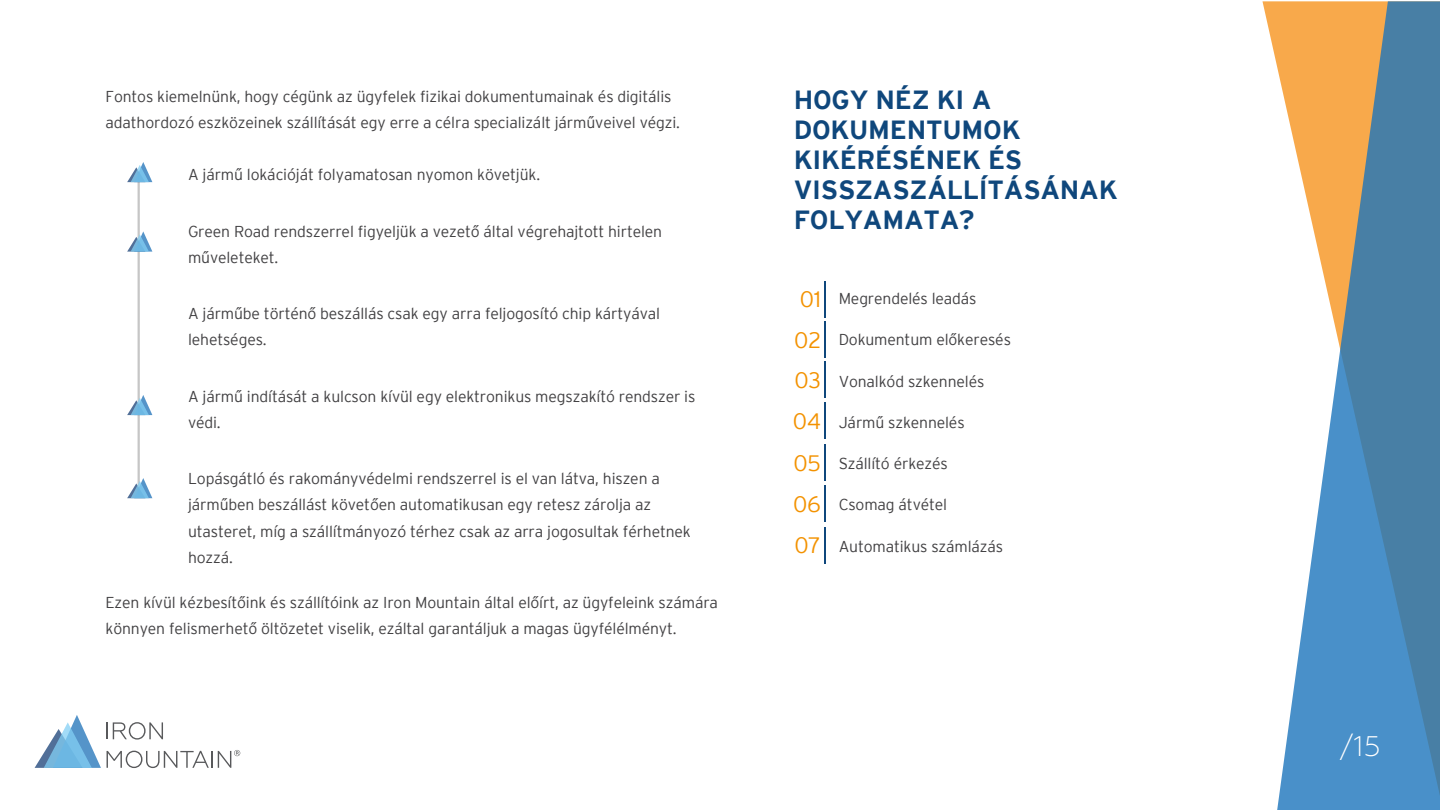
<style>
.page{position:relative;width:1440px;height:810px;background:#fff}
.page>*{position:absolute;margin:0;border:0;box-sizing:border-box;transform-origin:0 0}
.t1{font:300 50.25px "Bebas Neue";color:#0f477c}
.t2{font:300 28.35px "Geometria";color:#fff}
.t3{font:300 26.25px/30px "Interstate";letter-spacing:-.01em;color:#0f477c}
.t4{font:300 22.27px "Interstate 2";letter-spacing:-.01em;color:#f39200}
.t5{font:300 15.75px/26.2px "Interstate 2";letter-spacing:-.01em;color:#414042}
</style>
<div class="page">
<svg style="left:35px;top:715px;width:66px;height:53px"></svg>
<svg style="left:107px;top:722px;width:56px;height:18px"></svg>
<svg style="left:107px;top:750px;width:133px;height:18px"></svg>
<svg style="left:1277px;top:1px;width:163px;height:809px"></svg>
<hr style="left:138px;top:172px;width:2px;height:323px;background:#c6c6c6">
<svg style="left:127px;top:162px;width:25px;height:20px"></svg>
<svg style="left:127px;top:231px;width:25px;height:21px"></svg>
<svg style="left:127px;top:395px;width:25px;height:20px"></svg>
<svg style="left:127px;top:478px;width:25px;height:20px"></svg>
<p class="t5" style="left:106px;top:83px;width:576px">Fontos kiemelnünk, hogy cégünk az ügyfelek fizikai dokumentumainak és digitális adathordozó eszközeinek szállítását egy erre a célra specializált járműveivel végzi.</p>
<p class="t5" style="left:188px;top:161px;width:354px">A jármű lokációját folyamatosan nyomon követjük.</p>
<p class="t5" style="left:188px;top:218px;width:476px">Green Road rendszerrel figyeljük a vezető által végrehajtott hirtelen műveleteket.</p>
<p class="t5" style="left:188px;top:300px;width:474px">A járműbe történő beszállás csak egy arra feljogosító chip kártyával lehetséges.</p>
<p class="t5" style="left:188px;top:383px;width:509px">A jármű indítását a kulcson kívül egy elektronikus megszakító rendszer is védi.</p>
<p class="t5" style="left:188px;top:465px;width:504px">Lopásgátló és rakományvédelmi rendszerrel is el van látva, hiszen a járműben beszállást követően automatikusan egy retesz zárolja az utasteret, míg a szállítmányozó térhez csak az arra jogosultak férhetnek hozzá.</p>
<p class="t5" style="left:106px;top:589px;width:614px">Ezen kívül kézbesítőink és szállítóink az Iron Mountain által előírt, az ügyfeleink számára könnyen felismerhető öltözetet viselik, ezáltal garantáljuk a magas ügyfélélményt.</p>
<h3 class="t3" style="left:794px;top:85px;width:325px">HOGY NÉZ KI A<br>DOKUMENTUMOK<br>KIKÉRÉSÉNEK ÉS<br>VISSZASZÁLLÍTÁSÁNAK<br>FOLYAMATA?</h3>
<h3 class="t4" style="left:800px;top:287px;width:23px">01</h3>
<h1 class="t1" style="left:821px;top:273px;width:9px">|</h1>
<h3 class="t4" style="left:794px;top:327px;width:28px">02</h3>
<h1 class="t1" style="left:821px;top:313px;width:9px">|</h1>
<h3 class="t4" style="left:794px;top:367px;width:28px">03</h3>
<h1 class="t1" style="left:821px;top:353px;width:9px">|</h1>
<h3 class="t4" style="left:793px;top:409px;width:30px">04</h3>
<h1 class="t1" style="left:821px;top:395px;width:9px">|</h1>
<h3 class="t4" style="left:793px;top:451px;width:29px">05</h3>
<h1 class="t1" style="left:821px;top:436px;width:9px">|</h1>
<h3 class="t4" style="left:793px;top:492px;width:29px">06</h3>
<h1 class="t1" style="left:821px;top:477px;width:9px">|</h1>
<h3 class="t4" style="left:795px;top:533px;width:28px">07</h3>
<h1 class="t1" style="left:821px;top:519px;width:9px">|</h1>
<p class="t5" style="left:839px;top:285px;width:139px">Megrendelés leadás</p>
<p class="t5" style="left:839px;top:327px;width:174px">Dokumentum előkeresés</p>
<p class="t5" style="left:839px;top:368px;width:147px">Vonalkód szkennelés</p>
<p class="t5" style="left:839px;top:409px;width:127px">Jármű szkennelés</p>
<p class="t5" style="left:839px;top:450px;width:111px">Szállító érkezés</p>
<p class="t5" style="left:839px;top:492px;width:110px">Csomag átvétel</p>
<p class="t5" style="left:839px;top:533px;width:166px">Automatikus számlázás</p>
<h2 class="t2" style="left:1340px;top:730px;width:43px">/15</h2>
</div>
